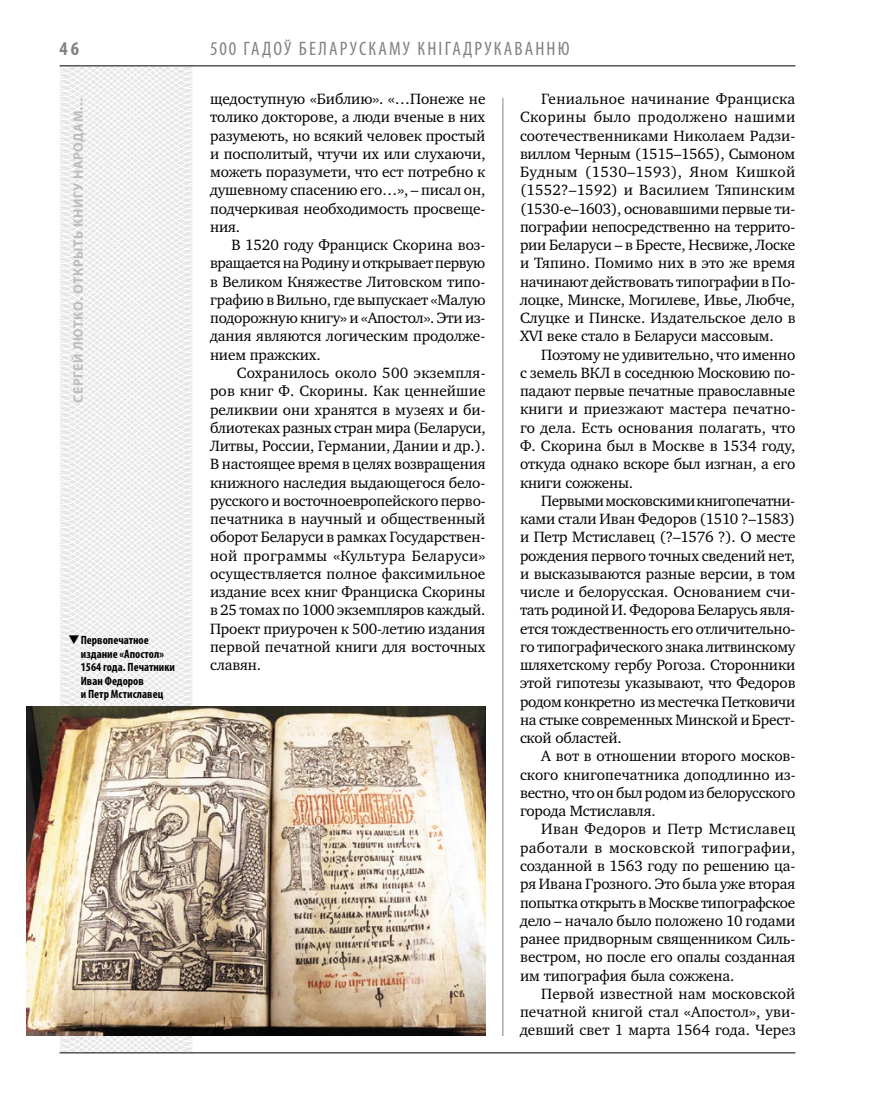
<style>
.page{position:relative;width:872px;height:1106px;background:#fff}
.page>*{position:absolute;margin:0;border:0;box-sizing:border-box;transform-origin:0 0}
.t1{font:condensed 19.5px "Myriad Pro";letter-spacing:.11em;color:#808285}
.t2{font:700 condensed 19.5px "Myriad Pro";color:#808285}
.t3{font:15.3px/18.3px "Charter C";letter-spacing:-.005em;color:#000;text-align:justify}
.t4{font:700 13.5px "Myriad Pro";letter-spacing:.04em;color:#bcbdc0}
.t5{font:700 condensed 12px/13.5px "Myriad Pro";color:#000}
</style>
<div class="page">
<svg style="left:26px;top:65px;width:225px;height:989px"></svg>
<hr style="left:502px;top:98px;width:1px;height:938px;background:#808285">
<hr style="left:60px;top:1052px;width:735px;height:1px;background:#000">
<hr style="left:60px;top:65px;width:735px;height:1px;background:#000">
<img style="left:26px;top:706px;width:459px;height:329px">
<svg style="left:80px;top:644px;width:12px;height:1px"></svg>
<p class="t2" style="left:60px;top:37px;width:21px">46</p>
<p class="t4" style="left:69px;top:403px;width:307px;rotate:-90deg">Сергей ЛЮТКО. Открыть книгу народам…</p>
<p class="t5" style="left:81px;top:633px;width:95px;text-indent:-13px">❑Первопечатное издание «Апостол»<br>1564 года. Печатники<br>Иван Федоров<br>и Петр Мстиславец</p>
<p class="t1" style="left:210px;top:37px;width:361px">500 гадоў беларускаму кнігадрукаванню</p>
<p class="t3" style="left:210px;top:90px;width:277px">щедоступную «Библию». «…Понеже не толико докторове, а люди вченые в них разумеють, но всякий человек простый и посполитый, чтучи их или слухаючи, можеть поразумети, что ест потребно к душевному спасению его…», – писал он, подчеркивая необходимость просвеще&shy;ния.</p>
<p class="t3" style="left:210px;top:236px;width:277px;text-indent:21px">В 1520 году Франциск Скорина воз&shy;вращается на Родину и открывает первую в Великом Княжестве Литовском типо&shy;графию в Вильно, где выпускает «Малую подорожную книгу» и «Апостол». Эти из&shy;дания являются логическим продолже&shy;нием пражских.</p>
<p class="t3" style="left:210px;top:364px;width:277px;text-indent:27px">Сохранилось около 500 экземпля&shy;ров книг Ф. Скорины. Как ценнейшие реликвии они хранятся в музеях и би&shy;блиотеках разных стран мира (Беларуси, Литвы, России, Германии, Дании и др.).<br>В настоящее время в целях возвращения книжного наследия выдающегося бело&shy;русского и восточноевропейского перво&shy;печатника в научный и общественный оборот Беларуси в рамках Государствен&shy;ной программы «Культура Беларуси» осуществляется полное факсимильное издание всех книг Франциска Скорины в 25 томах по 1000 экземпляров каждый.<br>Проект приурочен к 500-летию издания первой печатной книги для восточных славян.</p>
<p class="t3" style="left:520px;top:90px;width:277px;text-indent:21px">Гениальное начинание Франциска Скорины было продолжено нашими соотечественниками Николаем Радзи&shy;виллом Черным (1515–1565), Сымоном Будным (1530–1593), Яном Кишкой (1552?–1592) и Василием Тяпинским (1530-е–1603), основавшими первые ти&shy;пографии непосредственно на террито&shy;рии Беларуси – в Бресте, Несвиже, Лоске и Тяпино. Помимо них в это же время начинают действовать типографии в По&shy;лоцке, Минске, Могилеве, Ивье, Любче, Слуцке и Пинске. Издательское дело в XVI веке стало в Беларуси массовым.</p>
<p class="t3" style="left:520px;top:345px;width:277px;text-indent:21px">Поэтому не удивительно, что именно с земель ВКЛ в соседнюю Московию по&shy;падают первые печатные православные книги и приезжают мастера печатно&shy;го дела. Есть основания полагать, что Ф. Скорина был в Москве в 1534 году, откуда однако вскоре был изгнан, а его книги сожжены.</p>
<p class="t3" style="left:520px;top:491px;width:277px;text-indent:21px">Первыми московскими книгопечатни&shy;ками стали Иван Федоров (1510 ?–1583) и Петр Мстиславец (?–1576 ?). О месте рождения первого точных сведений нет, и высказываются разные версии, в том числе и белорусская. Основанием счи&shy;тать родиной И. Федорова Беларусь явля&shy;ется тождественность его отличительно&shy;го типографического знака литвинскому шляхетскому гербу Рогоза. Сторонники этой гипотезы указывают, что Федоров родом конкретно из местечка Петковичи на стыке современных Минской и Брест&shy;ской областей.</p>
<p class="t3" style="left:520px;top:747px;width:277px;text-indent:21px">А вот в отношении второго москов&shy;ского книгопечатника доподлинно из&shy;вестно, что он был родом из белорусского города Мстиславля.</p>
<p class="t3" style="left:520px;top:820px;width:277px;text-indent:21px">Иван Федоров и Петр Мстиславец работали в московской типографии, созданной в 1563 году по решению ца&shy;ря Ивана Грозного. Это была уже вторая попытка открыть в Москве типографское дело – начало было положено 10 годами ранее придворным священником Силь&shy;вестром, но после его опалы созданная им типография была сожжена.</p>
<p class="t3" style="left:520px;top:984px;width:277px;text-indent:21px">Первой известной нам московской печатной книгой стал «Апостол», уви&shy;девший свет 1 марта 1564 года. Через</p>
</div>
